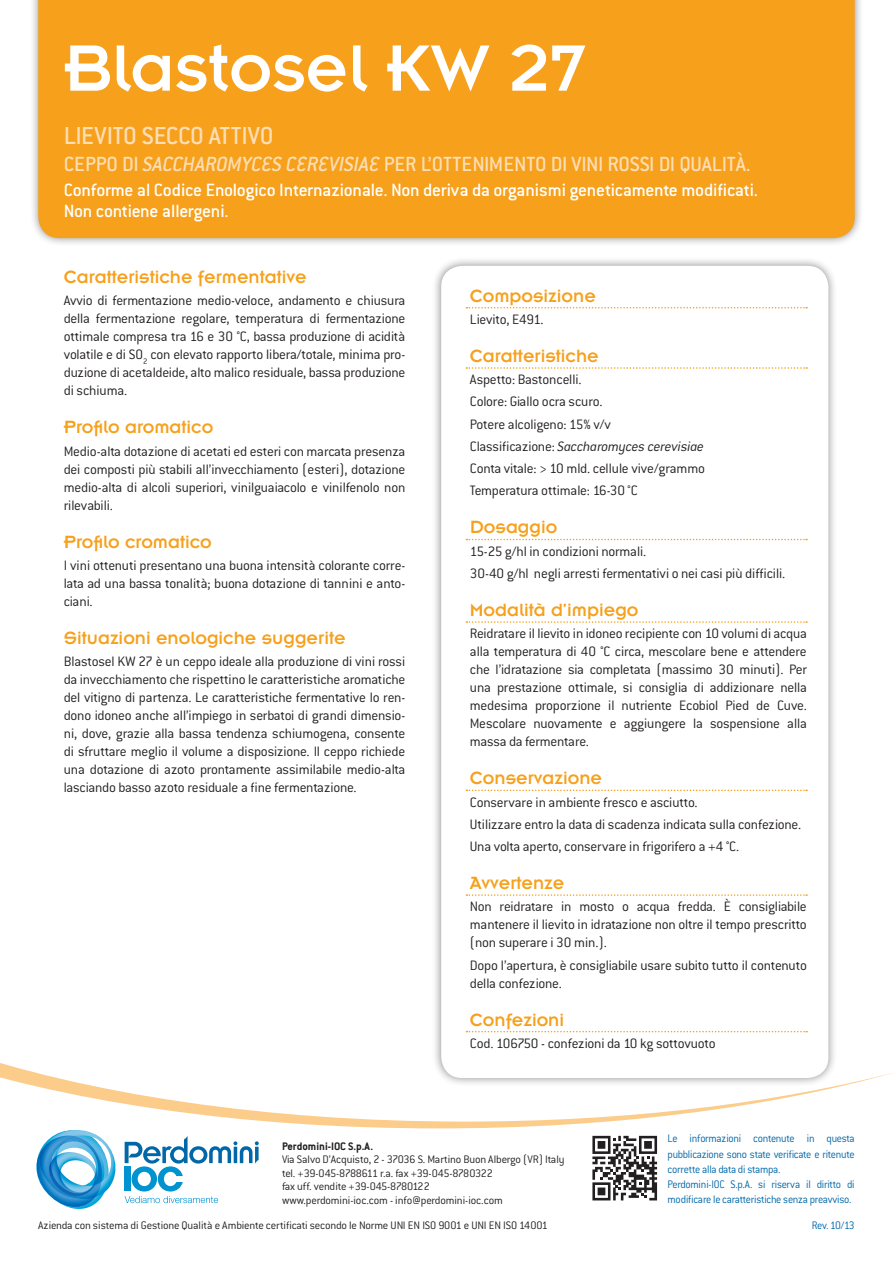
<style>
.page{position:relative;width:893px;height:1263px;background:#fff}
.page>*{position:absolute;margin:0;border:0;box-sizing:border-box;transform-origin:0 0}
._1_NOME_PRODOTTO{font:72px "Insignia";color:#fff}
._2_SOTTOTITOLO{font:500 27px "Conduit ITC";letter-spacing:-.01em;color:#fddeb5}
._2_SOTTOTITOLO-2{font:500 22.5px "Conduit ITC";letter-spacing:-.01em;color:#fddeb5}
._3_SOTTOTITOLO-bis{font:500 19.5px "Conduit ITC";letter-spacing:-.015em;color:#fff}
._5_H4{font:19.5px "Insignia A";color:#f6a01b}
._6_H4{font:19.5px "Insignia A";color:#f6a01b}
._4_testo{font:300 15px/18px "Conduit ITC";letter-spacing:-.015em;color:#231f20;text-align:justify}
._7_testo{font:300 15px/18px "Conduit ITC";letter-spacing:-.015em;color:#231f20;text-align:justify}
._7_testo-2{font:italic 300 15px "Conduit ITC";letter-spacing:-.015em;color:#231f20}
.pié_pagina{font:300 12px "Conduit ITC";letter-spacing:-.015em;color:#231f20}
.pié_pagina_DX{font:300 12px/15.1px "Conduit ITC";letter-spacing:-.02em;color:#0068a9;text-align:justify;scale:.95 1}
.pié_pagina-2{font:300 12px "Conduit ITC";letter-spacing:-.035em;color:#231f20}
.pié_pagina-3{font:700 12px "Conduit ITC";color:#231f20}
._8_REV{font:300 12px "Conduit ITC";letter-spacing:-.06em;color:#0068a9;scale:.95 1}
.s1{font-style:italic}
.s2{font-style:normal}
</style>
<div class="page">
<div style="left:29px;top:0;width:835px;height:247px;background:#231f20;opacity:.5"></div>
<div style="left:38px;top:0;width:817px;height:238px;background:#f6a01b"></div>
<div style="left:432px;top:257px;width:406px;height:830px;background:#231f20;opacity:.5"></div>
<div style="left:441px;top:266px;width:387px;height:812px;background:#fff;border-radius:21px"></div>
<svg style="left:466px;top:307px;width:341px;height:1px"></svg>
<svg style="left:466px;top:367px;width:341px;height:2px"></svg>
<svg style="left:466px;top:539px;width:341px;height:1px"></svg>
<svg style="left:466px;top:621px;width:341px;height:2px"></svg>
<svg style="left:466px;top:789px;width:341px;height:2px"></svg>
<svg style="left:0;top:872px;width:892px;height:256px"></svg>
<svg style="left:32px;top:1125px;width:227px;height:84px"></svg>
<svg style="left:592px;top:1135px;width:66px;height:66px"></svg>
<svg style="left:592px;top:1136px;width:65px;height:64px"></svg>
<p class="_1_NOME_PRODOTTO" style="left:64px;top:31px;width:523px">Blastosel KW 27</p>
<p class="_2_SOTTOTITOLO" style="left:64px;top:120px;width:211px">LIEVITO SECCO ATTIVO</p>
<p class="_2_SOTTOTITOLO-2" style="left:64px;top:151px;width:689px">CEPPO DI <span class="s1">SACCHAROMYCES CEREVISIAE</span> PER L’OTTENIMENTO DI VINI ROSSI DI QUALITÀ.</p>
<p class="_3_SOTTOTITOLO-bis" style="left:64px;top:179px;width:696px">Conforme al Codice Enologico Internazionale. Non deriva da organismi geneticamente modificati.</p>
<p class="_3_SOTTOTITOLO-bis" style="left:64px;top:200px;width:166px">Non contiene allergeni.</p>
<p class="_5_H4" style="left:64px;top:267px;width:244px">Caratteristiche fermentative</p>
<p class="_4_testo" style="left:64px;top:292px;width:343px">Avvio di fermentazione medio-veloce, andamento e chiusura della fermentazione regolare, temperatura di fermentazione ottimale compresa tra 16 e 30 °C, bassa produzione di acidità volatile e di SO<sub>2</sub> con elevato rapporto libera/totale, minima pro&shy;duzione di acetaldeide, alto malico residuale, bassa produzione di schiuma.</p>
<p class="_5_H4" style="left:64px;top:417px;width:151px">Profilo aromatico</p>
<p class="_4_testo" style="left:64px;top:442px;width:343px">Medio-alta dotazione di acetati ed esteri con marcata presenza dei composti più stabili all’invecchiamento (esteri), dotazione medio-alta di alcoli superiori, vinilguaiacolo e vinilfenolo non rilevabili.</p>
<p class="_5_H4" style="left:64px;top:532px;width:150px">Profilo cromatico</p>
<p class="_4_testo" style="left:64px;top:556px;width:343px">I vini ottenuti presentano una buona intensità colorante corre&shy;lata ad una bassa tonalità; buona dotazione di tannini e anto&shy;ciani.</p>
<p class="_5_H4" style="left:64px;top:628px;width:283px">Situazioni enologiche suggerite</p>
<p class="_4_testo" style="left:64px;top:652px;width:343px">Blastosel KW 27 è un ceppo ideale alla produzione di vini rossi da invecchiamento che rispettino le caratteristiche aromatiche del vitigno di partenza. Le caratteristiche fermentative lo ren&shy;dono idoneo anche all’impiego in serbatoi di grandi dimensio&shy;ni, dove, grazie alla bassa tendenza schiumogena, consente di sfruttare meglio il volume a disposizione. Il ceppo richiede una dotazione di azoto prontamente assimilabile medio-alta lasciando basso azoto residuale a fine fermentazione.</p>
<p class="_6_H4" style="left:470px;top:286px;width:128px">Composizione</p>
<p class="_7_testo" style="left:470px;top:310px;width:75px">Lievito, E491.</p>
<p class="_6_H4" style="left:470px;top:346px;width:130px">Caratteristiche</p>
<p class="_7_testo" style="left:470px;top:371px;width:113px">Aspetto: Bastoncelli.</p>
<p class="_7_testo" style="left:470px;top:393px;width:134px">Colore: Giallo ocra scuro.</p>
<p class="_7_testo" style="left:470px;top:415px;width:142px">Potere alcoligeno: 15% v/v</p>
<p class="_7_testo-2" style="left:470px;top:438px;width:236px"><span class="s2">Classificazione:</span> Saccharomyces cerevisiae</p>
<p class="_7_testo" style="left:470px;top:460px;width:237px">Conta vitale: &gt; 10 mld. cellule vive/grammo</p>
<p class="_7_testo" style="left:470px;top:482px;width:169px">Temperatura ottimale: 16-30 °C</p>
<p class="_6_H4" style="left:470px;top:517px;width:89px">Dosaggio</p>
<p class="_7_testo" style="left:470px;top:542px;width:178px">15-25 g/hl in condizioni normali.</p>
<p class="_7_testo" style="left:470px;top:564px;width:317px">30-40 g/hl negli arresti fermentativi o nei casi più difficili.</p>
<p class="_6_H4" style="left:470px;top:600px;width:170px">Modalità d’impiego</p>
<p class="_7_testo" style="left:470px;top:625px;width:339px">Reidratare il lievito in idoneo recipiente con 10 volumi di acqua alla temperatura di 40 °C circa, mescolare bene e attendere che l’idratazione sia completata (massimo 30 minuti). Per una prestazione ottimale, si consiglia di addizionare nella medesima proporzione il nutriente Ecobiol Pied de Cuve.<br>Mescolare nuovamente e aggiungere la sospensione alla massa da fermentare.</p>
<p class="_6_H4" style="left:470px;top:768px;width:134px">Conservazione</p>
<p class="_7_testo" style="left:470px;top:793px;width:229px">Conservare in ambiente fresco e asciutto.</p>
<p class="_7_testo" style="left:470px;top:815px;width:333px">Utilizzare entro la data di scadenza indicata sulla confezione.</p>
<p class="_7_testo" style="left:470px;top:837px;width:271px">Una volta aperto, conservare in frigorifero a +4 °C.</p>
<p class="_6_H4" style="left:470px;top:873px;width:96px">Avvertenze</p>
<p class="_7_testo" style="left:470px;top:898px;width:338px">Non reidratare in mosto o acqua fredda. È consigliabile mantenere il lievito in idratazione non oltre il tempo prescritto (non superare i 30 min.).</p>
<p class="_7_testo" style="left:470px;top:956px;width:338px">Dopo l’apertura, è consigliabile usare subito tutto il contenuto della confezione.</p>
<p class="_6_H4" style="left:470px;top:1009px;width:96px">Confezioni</p>
<p class="_7_testo" style="left:470px;top:1034px;width:247px">Cod. 106750 - confezioni da 10 kg sottovuoto</p>
<p class="pié_pagina-3" style="left:282px;top:1139px;width:93px">Perdomini-IOC S.p.A.</p>
<p class="pié_pagina" style="left:282px;top:1153px;width:284px">Via Salvo D’Acquisto, 2 - 37036 S. Martino Buon Albergo (VR) Italy</p>
<p class="pié_pagina-2" style="left:282px;top:1167px;width:212px">tel. +39-045-8788611 r.a. fax +39-045-8780322</p>
<p class="pié_pagina" style="left:282px;top:1180px;width:149px">fax uff. vendite +39-045-8780122</p>
<p class="pié_pagina" style="left:282px;top:1194px;width:222px">www.perdomini-ioc.com - info@perdomini-ioc.com</p>
<p class="pié_pagina" style="left:38px;top:1219px;width:511px">Azienda con sistema di Gestione Qualità e Ambiente certificati secondo le Norme UNI EN ISO 9001 e UNI EN ISO 14001</p>
<p class="pié_pagina_DX" style="left:668px;top:1131px;width:198px">Le informazioni contenute in questa pubblicazione sono state verificate e ritenute corrette alla data di stampa.</p>
<p class="pié_pagina_DX" style="left:668px;top:1176px;width:198px">Perdomini-IOC S.p.A. si riserva il diritto di modificare le caratteristiche senza preavviso.</p>
<p class="_8_REV" style="left:812px;top:1219px;width:47px">Rev. 10/13</p>
</div>
